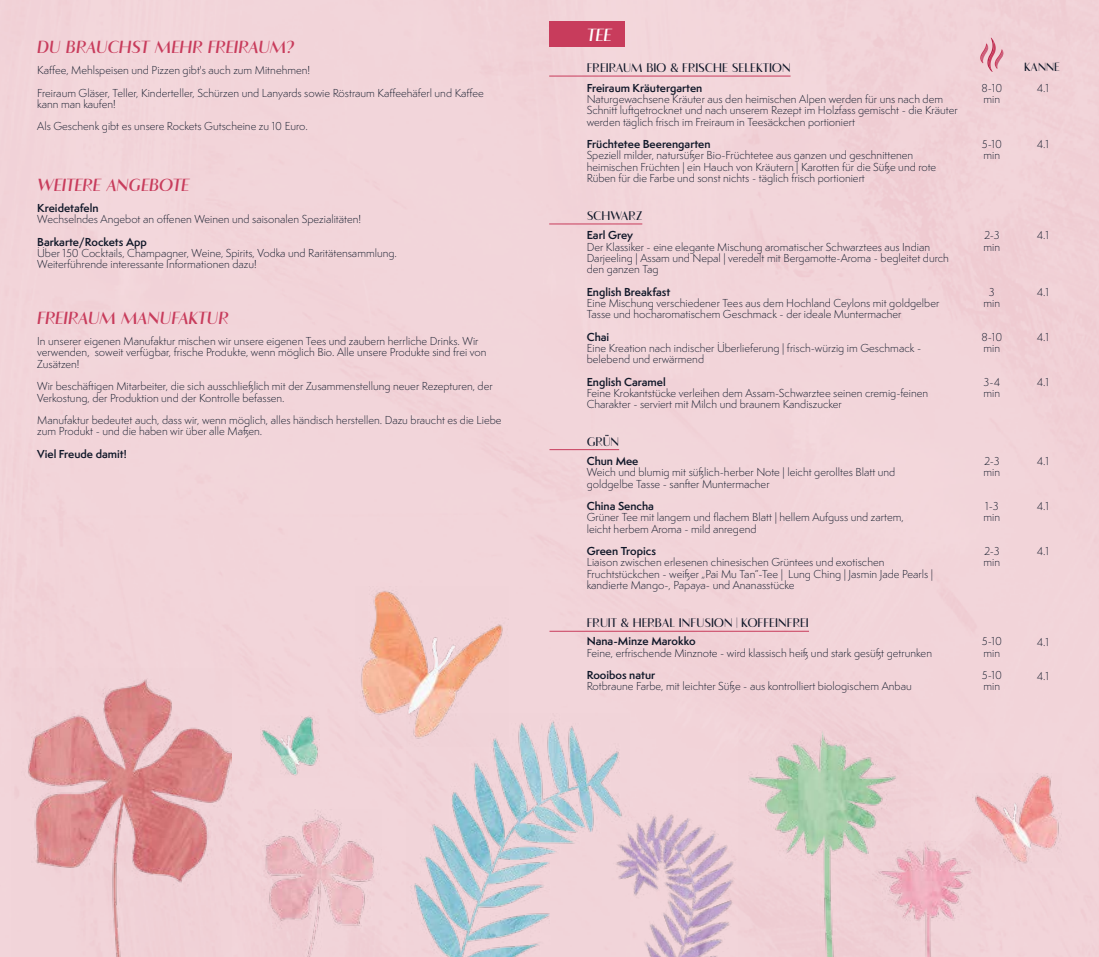
<style>
.page{position:relative;width:1099px;height:957px;background:#fff}
.page>*{position:absolute;margin:0;border:0;box-sizing:border-box;transform-origin:0 0}
.t1{font:italic 600 17.5px "Flatline Sans";letter-spacing:-.01em;color:#c83c5c}
.t2{font:italic 600 17.5px "Flatline Sans";color:#fff}
.t3{font:500 12.5px "Flatline Sans";color:#0f1728}
.t4{font:500 11.88px "Flatline Sans";color:#0f1728}
.t5{font:300 10.62px/11.2px "Semplicita Pro";color:#0f1728}
.t6{font:600 10.62px "Semplicita Pro";color:#0f1728}
</style>
<div class="page">
<div style="left:0;top:0;width:1098px;height:957px;background:#f2d4d9"></div>
<div style="left:549px;top:21px;width:75px;height:26px;background:#c83c5c"></div>
<svg style="left:980px;top:38px;width:23px;height:34px"></svg>
<img style="left:630px;top:788px;width:108px;height:169px">
<img style="left:406px;top:713px;width:224px;height:244px">
<img style="left:355px;top:587px;width:153px;height:159px">
<img style="left:12px;top:668px;width:220px;height:289px">
<img style="left:261px;top:809px;width:121px;height:148px">
<img style="left:260px;top:716px;width:60px;height:61px">
<img style="left:738px;top:730px;width:172px;height:227px">
<img style="left:872px;top:841px;width:108px;height:116px">
<img style="left:972px;top:774px;width:89px;height:93px">
<hr style="left:549px;top:76px;width:241px;height:1px;background:#c83c5c">
<hr style="left:549px;top:224px;width:93px;height:1px;background:#c83c5c">
<hr style="left:549px;top:449px;width:70px;height:1px;background:#c83c5c">
<hr style="left:549px;top:631px;width:260px;height:1px;background:#c83c5c">
<h1 class="t1" style="left:37px;top:37px;width:258px">DU BRAUCHST MEHR FREIRAUM?</h1>
<p class="t5" style="left:37px;top:59px;width:448px;line-height:22.5px">Kaffee, Mehlspeisen und Pizzen gibt's auch zum Mitnehmen!<br>Freiraum Gläser, Teller, Kinderteller, Schürzen und Lanyards sowie Röstraum Kaffeehäferl und Kaffee</p>
<p class="t5" style="left:37px;top:93px;width:272px;line-height:22.5px">kann man kaufen!<br>Als Geschenk gibt es unsere Rockets Gutscheine zu 10 Euro.</p>
<h1 class="t1" style="left:37px;top:175px;width:154px">WEITERE ANGEBOTE</h1>
<p class="t6" style="left:37px;top:200px;width:63px">Kreidetafeln</p>
<p class="t5" style="left:37px;top:213px;width:325px">Wechselndes Angebot an offenen Weinen und saisonalen Spezialitäten!</p>
<p class="t6" style="left:37px;top:234px;width:111px">Barkarte/Rockets App</p>
<p class="t5" style="left:37px;top:247px;width:361px">Über 150 Cocktails, Champagner, Weine, Spirits, Vodka und Raritätensammlung.<br>Weiterführende interessante Informationen dazu!</p>
<h1 class="t1" style="left:37px;top:308px;width:192px">FREIRAUM MANUFAKTUR</h1>
<p class="t5" style="left:37px;top:336px;width:451px">In unserer eigenen Manufaktur mischen wir unsere eigenen Tees und zaubern herrliche Drinks. Wir verwenden, soweit verfügbar, frische Produkte, wenn möglich Bio. Alle unsere Produkte sind frei von<br>Zusätzen!</p>
<p class="t5" style="left:37px;top:381px;width:457px">Wir beschäftigen Mitarbeiter, die sich ausschließlich mit der Zusammenstellung neuer Rezepturen, der<br>Verkostung, der Produktion und der Kontrolle befassen.</p>
<p class="t5" style="left:37px;top:414px;width:466px">Manufaktur bedeutet auch, dass wir, wenn möglich, alles händisch herstellen. Dazu braucht es die Liebe zum Produkt - und die haben wir über alle Maßen.</p>
<p class="t6" style="left:37px;top:446px;width:91px">Viel Freude damit!</p>
<h1 class="t2" style="left:586px;top:24px;width:27px">TEE</h1>
<p class="t3" style="left:586px;top:60px;width:205px">FREIRAUM BIO &amp; FRISCHE SELEKTION</p>
<p class="t4" style="left:1023px;top:60px;width:37px">KANNE</p>
<p class="t6" style="left:586px;top:80px;width:117px">Freiraum Kräutergarten</p>
<p class="t5" style="left:586px;top:94px;width:372px">Naturgewachsene Kräuter aus den heimischen Alpen werden für uns nach dem<br>Schnitt luftgetrocknet und nach unserem Rezept im Holzfass gemischt - die Kräuter werden täglich frisch im Freiraum in Teesäckchen portioniert</p>
<p class="t6" style="left:586px;top:136px;width:125px">Früchtetee Beerengarten</p>
<p class="t5" style="left:586px;top:150px;width:351px">Speziell milder, natursüßer Bio-Früchtetee aus ganzen und geschnittenen heimischen Früchten | ein Hauch von Kräutern | Karotten für die Süße und rote<br>Rüben für die Farbe und sonst nichts - täglich frisch portioniert</p>
<p class="t3" style="left:586px;top:208px;width:57px">SCHWARZ</p>
<p class="t6" style="left:586px;top:228px;width:48px">Earl Grey</p>
<p class="t5" style="left:586px;top:241px;width:364px">Der Klassiker - eine elegante Mischung aromatischer Schwarztees aus Indian<br>Darjeeling | Assam und Nepal | veredelt mit Bergamotte-Aroma - begleitet durch den ganzen Tag</p>
<p class="t6" style="left:586px;top:284px;width:85px">English Breakfast</p>
<p class="t5" style="left:586px;top:297px;width:354px">Eine Mischung verschiedener Tees aus dem Hochland Ceylons mit goldgelber<br>Tasse und hocharomatischem Geschmack - der ideale Muntermacher</p>
<p class="t6" style="left:586px;top:329px;width:24px">Chai</p>
<p class="t5" style="left:586px;top:342px;width:336px">Eine Kreation nach indischer Überlieferung | frisch-würzig im Geschmack - belebend und erwärmend</p>
<p class="t6" style="left:586px;top:374px;width:80px">English Caramel</p>
<p class="t5" style="left:586px;top:387px;width:343px">Feine Krokantstücke verleihen dem Assam-Schwarztee seinen cremig-feinen<br>Charakter - serviert mit Milch und braunem Kandiszucker</p>
<p class="t3" style="left:586px;top:435px;width:34px">GRÜN</p>
<p class="t6" style="left:586px;top:453px;width:53px">Chun Mee</p>
<p class="t5" style="left:586px;top:467px;width:310px">Weich und blumig mit süßlich-herber Note | leicht gerolltes Blatt und goldgelbe Tasse - sanfter Muntermacher</p>
<p class="t6" style="left:586px;top:498px;width:69px">China Sencha</p>
<p class="t5" style="left:586px;top:512px;width:318px">Grüner Tee mit langem und flachem Blatt | hellem Aufguss und zartem, leicht herbem Aroma - mild anregend</p>
<p class="t6" style="left:586px;top:543px;width:71px">Green Tropics</p>
<p class="t5" style="left:586px;top:557px;width:348px">Liaison zwischen erlesenen chinesischen Grüntees und exotischen<br>Fruchtstückchen - weißer „Pai Mu Tan“-Tee | Lung Ching | Jasmin Jade Pearls | kandierte Mango-, Papaya- und Ananasstücke</p>
<p class="t3" style="left:586px;top:615px;width:224px">FRUIT &amp; HERBAL INFUSION | KOFFEINFREI</p>
<p class="t6" style="left:586px;top:633px;width:110px">Nana-Minze Marokko</p>
<p class="t5" style="left:586px;top:647px;width:347px">Feine, erfrischende Minznote - wird klassisch heiß und stark gesüßt getrunken</p>
<p class="t6" style="left:586px;top:667px;width:70px">Rooibos natur</p>
<p class="t5" style="left:586px;top:680px;width:326px">Rotbraune Farbe, mit leichter Süße - aus kontrolliert biologischem Anbau</p>
<p class="t5" style="left:981px;top:82px;width:22px">8-10 min</p>
<p class="t5" style="left:981px;top:139px;width:22px">5-10 min</p>
<p class="t5" style="left:983px;top:230px;width:18px">2-3 min</p>
<p class="t5" style="left:983px;top:286px;width:18px;text-align:center">3 min</p>
<p class="t5" style="left:981px;top:331px;width:22px">8-10 min</p>
<p class="t5" style="left:983px;top:376px;width:18px">3-4 min</p>
<p class="t5" style="left:983px;top:455px;width:18px">2-3 min</p>
<p class="t5" style="left:983px;top:500px;width:18px">1-3 min</p>
<p class="t5" style="left:983px;top:545px;width:18px">2-3 min</p>
<p class="t5" style="left:981px;top:636px;width:22px">5-10 min</p>
<p class="t5" style="left:981px;top:669px;width:22px">5-10 min</p>
<p class="t5" style="left:1036px;top:82px;width:13px">4.1</p>
<p class="t5" style="left:1036px;top:139px;width:13px">4.1</p>
<p class="t5" style="left:1036px;top:230px;width:13px">4.1</p>
<p class="t5" style="left:1036px;top:286px;width:13px">4.1</p>
<p class="t5" style="left:1036px;top:331px;width:13px">4.1</p>
<p class="t5" style="left:1036px;top:376px;width:13px">4.1</p>
<p class="t5" style="left:1036px;top:455px;width:13px">4.1</p>
<p class="t5" style="left:1036px;top:500px;width:13px">4.1</p>
<p class="t5" style="left:1036px;top:545px;width:13px">4.1</p>
<p class="t5" style="left:1036px;top:636px;width:13px">4.1</p>
<p class="t5" style="left:1036px;top:670px;width:13px">4.1</p>
</div>
